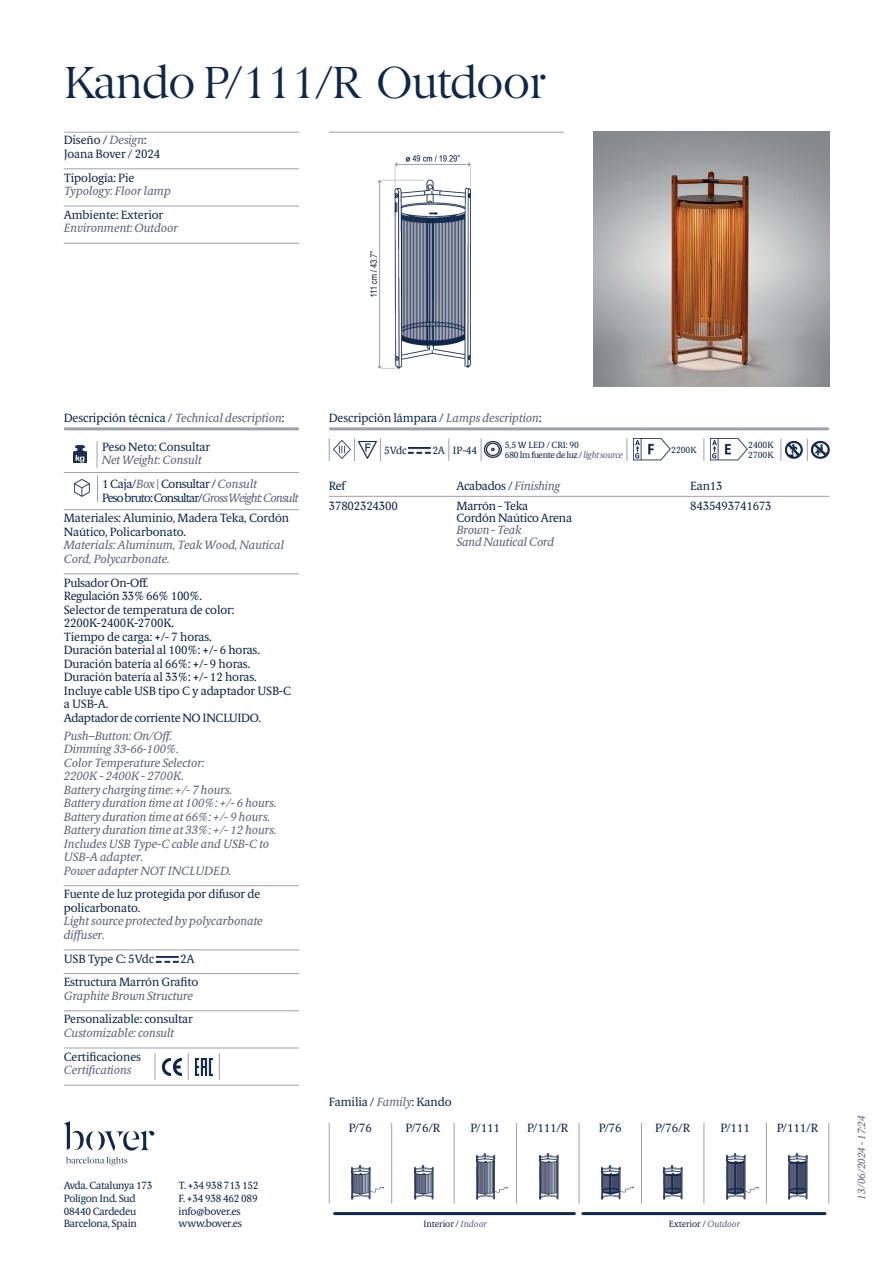
<style>
.page{position:relative;width:893px;height:1263px;background:#fff}
.page>*{position:absolute;margin:0;border:0;box-sizing:border-box;transform-origin:0 0}
.t1{font:45px "Berlingske Serif";letter-spacing:-.025em;color:#0e274b}
.t2{font:12px/13.5px "Berlingske Serif Tx";letter-spacing:-.01em;color:#0e274b}
.t3{font:italic 12px/13.5px "Berlingske Serif Tx";letter-spacing:-.01em;color:#5f627c}
.t4{font:10.5px/12.8px "Berlingske Serif Tx";letter-spacing:-.025em;color:#0e274b}
.t5{font:italic 10.5px "Berlingske Serif Tx";letter-spacing:-.01em;color:#5f627c}
.t6{font:9px/10.8px "Berlingske Serif Tx";letter-spacing:-.01em;color:#0e274b}
.t7{font:9px/10.8px "Berlingske Serif Tx";letter-spacing:-.04em;color:#0e274b}
.s1{font-style:italic;color:#5f627c}
.s2{font-style:normal;color:#0e274b}
</style>
<div class="page">
<hr style="left:64px;top:168px;width:235px;height:1px;background:#9fa0b1">
<hr style="left:64px;top:206px;width:235px;height:1px;background:#9fa0b1">
<hr style="left:64px;top:243px;width:235px;height:1px;background:#9fa0b1">
<hr style="left:64px;top:132px;width:235px;height:1px;background:#9fa0b1">
<hr style="left:64px;top:472px;width:235px;height:1px;background:#9fa0b1">
<hr style="left:64px;top:509px;width:235px;height:1px;background:#9fa0b1">
<hr style="left:64px;top:573px;width:235px;height:1px;background:#9fa0b1">
<hr style="left:64px;top:885px;width:235px;height:1px;background:#9fa0b1">
<hr style="left:64px;top:949px;width:235px;height:1px;background:#9fa0b1">
<hr style="left:64px;top:973px;width:235px;height:1px;background:#9fa0b1">
<hr style="left:64px;top:1010px;width:235px;height:1px;background:#9fa0b1">
<hr style="left:64px;top:1047px;width:235px;height:1px;background:#9fa0b1">
<hr style="left:64px;top:1085px;width:235px;height:1px;background:#9fa0b1">
<img style="left:74px;top:446px;width:13px;height:17px">
<svg style="left:97px;top:442px;width:1px;height:26px"></svg>
<img style="left:74px;top:480px;width:15px;height:17px">
<svg style="left:97px;top:476px;width:1px;height:26px"></svg>
<img style="left:156px;top:957px;width:22px;height:5px">
<svg style="left:155px;top:1053px;width:1px;height:26px"></svg>
<img style="left:162px;top:1059px;width:19px;height:16px">
<svg style="left:188px;top:1053px;width:1px;height:26px"></svg>
<img style="left:195px;top:1059px;width:17px;height:16px">
<svg style="left:219px;top:1053px;width:1px;height:26px"></svg>
<hr style="left:65px;top:427px;width:233px;height:3px;background:#9fa0b1">
<hr style="left:329px;top:132px;width:235px;height:1px;background:#9fa0b1">
<hr style="left:330px;top:427px;width:498px;height:3px;background:#9fa0b1">
<img style="left:370px;top:155px;width:101px;height:214px">
<hr style="left:329px;top:1123px;width:1px;height:80px;background:#9fa0b1">
<hr style="left:579px;top:1123px;width:1px;height:80px;background:#9fa0b1">
<hr style="left:828px;top:1123px;width:1px;height:80px;background:#9fa0b1">
<img style="left:351px;top:1166px;width:32px;height:33px">
<img style="left:602px;top:1166px;width:31px;height:33px">
<hr style="left:454px;top:1123px;width:1px;height:80px;background:#9fa0b1">
<hr style="left:703px;top:1123px;width:1px;height:80px;background:#9fa0b1">
<hr style="left:391px;top:1123px;width:1px;height:80px;background:#9fa0b1">
<hr style="left:641px;top:1123px;width:1px;height:80px;background:#9fa0b1">
<img style="left:476px;top:1153px;width:32px;height:46px">
<img style="left:726px;top:1153px;width:32px;height:46px">
<img style="left:415px;top:1166px;width:19px;height:33px">
<img style="left:664px;top:1166px;width:19px;height:33px">
<img style="left:539px;top:1153px;width:20px;height:46px">
<img style="left:789px;top:1153px;width:19px;height:46px">
<hr style="left:516px;top:1123px;width:1px;height:80px;background:#9fa0b1">
<hr style="left:766px;top:1123px;width:1px;height:80px;background:#9fa0b1">
<hr style="left:335px;top:1212px;width:239px;height:3px;background:#0e274b">
<hr style="left:583px;top:1212px;width:242px;height:3px;background:#0e274b">
<svg style="left:481px;top:439px;width:1px;height:22px"></svg>
<svg style="left:448px;top:439px;width:1px;height:22px"></svg>
<svg style="left:380px;top:439px;width:1px;height:22px"></svg>
<svg style="left:329px;top:439px;width:1px;height:22px"></svg>
<svg style="left:354px;top:439px;width:1px;height:22px"></svg>
<img style="left:358px;top:441px;width:19px;height:17px">
<img style="left:333px;top:441px;width:18px;height:17px">
<svg style="left:780px;top:439px;width:1px;height:22px"></svg>
<svg style="left:703px;top:439px;width:1px;height:22px"></svg>
<svg style="left:626px;top:439px;width:1px;height:22px"></svg>
<svg style="left:807px;top:439px;width:1px;height:22px"></svg>
<img style="left:485px;top:441px;width:16px;height:17px">
<img style="left:409px;top:448px;width:21px;height:6px">
<img style="left:785px;top:441px;width:18px;height:17px">
<img style="left:812px;top:441px;width:17px;height:17px">
<img style="left:711px;top:439px;width:37px;height:21px">
<img style="left:634px;top:439px;width:37px;height:21px">
<img style="left:594px;top:132px;width:235px;height:255px">
<svg style="left:66px;top:1157px;width:61px;height:8px"></svg>
<svg style="left:64px;top:1121px;width:90px;height:29px"></svg>
<hr style="left:329px;top:496px;width:500px;height:1px;background:#9fa0b1">
<h1 class="t1" style="left:64px;top:53px;width:484px">Kando P/111/R Outdoor</h1>
<p class="t2" style="left:64px;top:133px;width:98px">Diseño / <span class="s1">Design</span>:<br>Joana Bover / 2024</p>
<p class="t2" style="left:64px;top:171px;width:72px">Tipología: Pie</p>
<p class="t3" style="left:64px;top:184px;width:109px">Typology: Floor lamp</p>
<p class="t2" style="left:64px;top:208px;width:101px">Ambiente: Exterior</p>
<p class="t3" style="left:64px;top:221px;width:116px">Environment: Outdoor</p>
<p class="t2" style="left:64px;top:411px;width:222px">Descripción técnica / <span class="s1">Technical description</span>:</p>
<p class="t2" style="left:329px;top:411px;width:214px">Descripción lámpara / <span class="s1">Lamps description</span>:</p>
<p class="t2" style="left:102px;top:440px;width:109px">Peso Neto: Consultar</p>
<p class="t3" style="left:102px;top:448px;width:157px;line-height:23.7px">Net Weight: Consult<br><span class="s2">1 Caja/</span>Box <span class="s2">| Consultar /</span> Consult</p>
<p class="t2" style="left:64px;top:487px;width:236px;line-height:20.7px;text-indent:38px">Peso bruto: Consultar/<span class="s1">Gross Weight: Consult<br></span>Materiales: Aluminio, Madera Teka, Cordón</p>
<p class="t2" style="left:64px;top:525px;width:124px">Naútico, Policarbonato.</p>
<p class="t3" style="left:64px;top:538px;width:222px">Materials: Aluminum, Teak Wood, Nautical<br>Cord, Polycarbonate.</p>
<p class="t2" style="left:64px;top:576px;width:229px">Pulsador On-Off.<br>Regulación 33% 66% 100%.<br>Selector de temperatura de color:<br>2200K-2400K-2700K.<br>Tiempo de carga: +/- 7 horas.<br>Duración baterial al 100%: +/- 6 horas.<br>Duración batería al 66%: +/- 9 horas.<br>Duración batería al 33%: +/- 12 horas.<br>Incluye cable USB tipo C y adaptador USB-C a USB-A.<br>Adaptador de corriente NO INCLUIDO.</p>
<p class="t3" style="left:64px;top:729px;width:215px">Push–Button: On/Off.<br>Dimming 33-66-100%.<br>Color Temperature Selector:<br>2200K - 2400K - 2700K.<br>Battery charging time: +/- 7 hours.<br>Battery duration time at 100%: +/- 6 hours.<br>Battery duration time at 66%: +/- 9 hours.<br>Battery duration time at 33%: +/- 12 hours.<br>Includes USB Type-C cable and USB-C to<br>USB-A adapter.<br>Power adapter NOT INCLUDED.</p>
<p class="t2" style="left:64px;top:887px;width:198px">Fuente de luz protegida por difusor de policarbonato.</p>
<p class="t3" style="left:64px;top:914px;width:201px">Light source protected by polycarbonate diffuser.</p>
<p class="t2" style="left:64px;top:951px;width:92px">USB Type C: 5Vdc</p>
<p class="t2" style="left:64px;top:946px;width:136px;line-height:23.7px;text-indent:116px">2A<br>Estructura Marrón Grafito</p>
<p class="t3" style="left:64px;top:989px;width:131px">Graphite Brown Structure</p>
<p class="t2" style="left:64px;top:1012px;width:131px">Personalizable: consultar</p>
<p class="t3" style="left:64px;top:1026px;width:112px">Customizable: consult</p>
<p class="t2" style="left:64px;top:1050px;width:79px">Certificaciones</p>
<p class="t3" style="left:64px;top:1063px;width:69px">Certifications</p>
<p class="t4" style="left:64px;top:1179px;width:90px">Avda. Catalunya 173<br>Polígon Ind. Sud<br>08440 Cardedeu<br>Barcelona, Spain</p>
<p class="t4" style="left:179px;top:1179px;width:81px">T. +34 938 713 152<br>F. +34 938 462 089 info@bover.es www.bover.es</p>
<p class="t4" style="left:453px;top:444px;width:26px">IP-44</p>
<p class="t7" style="left:505px;top:439px;width:120px">5,5 W LED / CRI: 90<br>680 lm fuente de luz / <span class="s1">light source</span></p>
<p class="t4" style="left:384px;top:444px;width:24px">5Vdc</p>
<p class="t4" style="left:432px;top:444px;width:14px">2A</p>
<p class="t6" style="left:748px;top:439px;width:27px">2400K<br>2700K</p>
<p class="t6" style="left:671px;top:444px;width:27px">2200K</p>
<p class="t2" style="left:329px;top:479px;width:18px">Ref</p>
<p class="t2" style="left:456px;top:479px;width:105px">Acabados / <span class="s1">Finishing</span></p>
<p class="t2" style="left:690px;top:479px;width:34px">Ean13</p>
<p class="t2" style="left:329px;top:499px;width:71px">37802324300</p>
<p class="t2" style="left:456px;top:499px;width:73px">Marrón - Teka</p>
<p class="t2" style="left:690px;top:499px;width:83px">8435493741673</p>
<p class="t2" style="left:456px;top:511px;width:117px">Cordón Naútico Arena</p>
<p class="t3" style="left:456px;top:524px;width:99px;line-height:12px">Brown - Teak<br>Sand Nautical Cord</p>
<p class="t2" style="left:349px;top:1089px;width:104px;line-height:25.5px;text-indent:-20px">Familia / <span class="s1">Family</span>: Kando<br>P/76</p>
<p class="t2" style="left:405px;top:1121px;width:36px">P/76/R</p>
<p class="t2" style="left:471px;top:1121px;width:31px">P/111</p>
<p class="t2" style="left:527px;top:1121px;width:43px">P/111/R</p>
<p class="t2" style="left:599px;top:1121px;width:25px">P/76</p>
<p class="t2" style="left:655px;top:1121px;width:36px">P/76/R</p>
<p class="t2" style="left:720px;top:1121px;width:31px">P/111</p>
<p class="t2" style="left:777px;top:1121px;width:43px">P/111/R</p>
<p class="t6" style="left:423px;top:1219px;width:65px">Interior / <span class="s1">Indoor</span></p>
<p class="t6" style="left:669px;top:1219px;width:73px">Exterior / <span class="s1">Outdoor</span></p>
<p class="t5" style="left:854px;top:1199px;width:86px;rotate:-90deg">13/06/2024 - 17:24</p>
</div>
